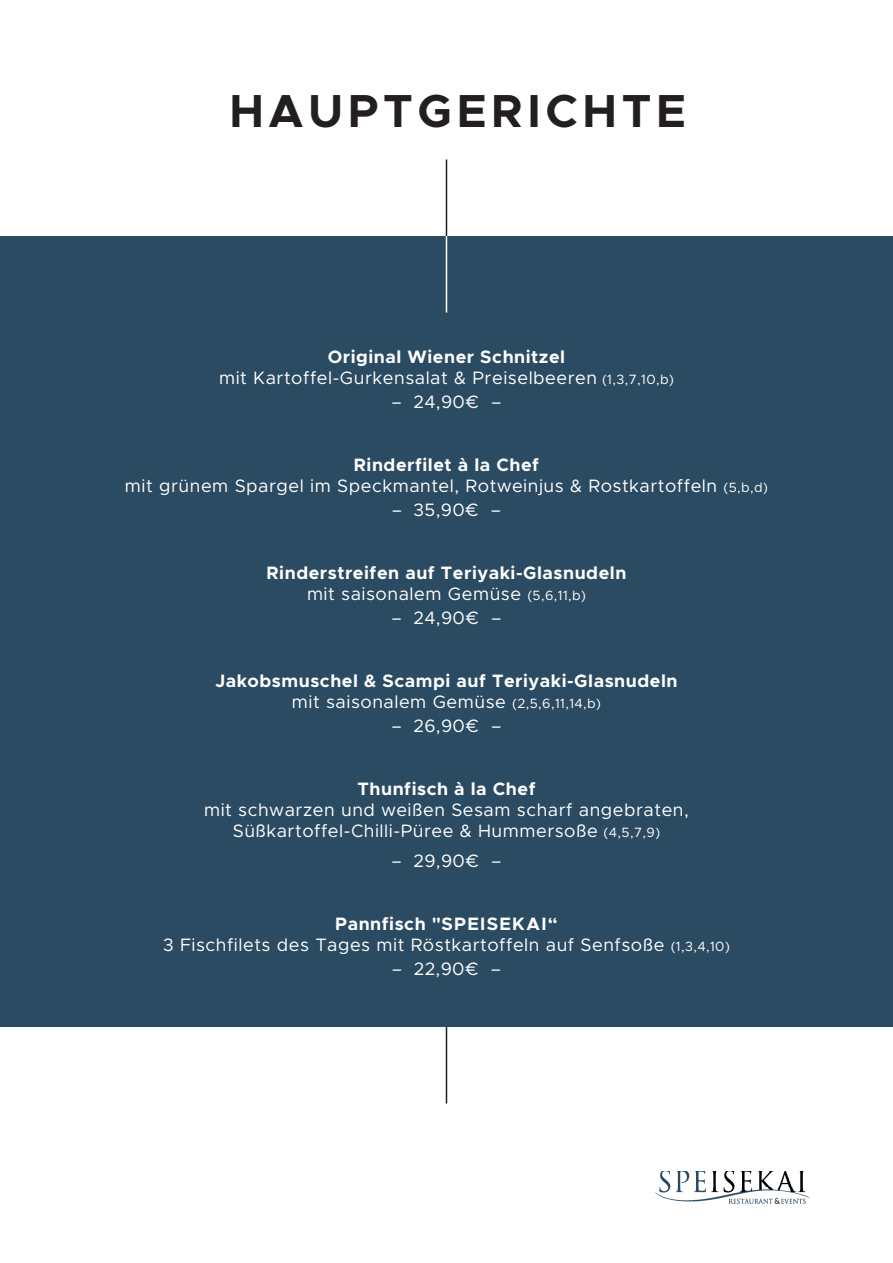
<style>
.page{position:relative;width:893px;height:1263px;background:#fff}
.page>*{position:absolute;margin:0;border:0;box-sizing:border-box;transform-origin:0 0}
.t1{font:700 46.5px "Metropolis";letter-spacing:.1em;color:#231f20}
.t2{font:18px/21px "Metropolis";letter-spacing:.03em;color:#fff;text-align:center}
.t3{font:700 18px/21px "Metropolis";letter-spacing:.03em;color:#fff;text-align:center}
.s1{font-weight:700}
.s2{font-size:13.5px}
.s3{font-weight:400}
.s4{font-weight:400;font-size:13.5px}
</style>
<div class="page">
<div style="left:0;top:236px;width:893px;height:791px;background:#2a4b62"></div>
<img style="left:655px;top:1171px;width:154px;height:32px">
<hr style="left:446px;top:1027px;width:1px;height:76px;background:#231f20">
<hr style="left:446px;top:159px;width:1px;height:77px;background:#231f20">
<hr style="left:446px;top:236px;width:1px;height:77px;background:#fff">
<h1 class="t1" style="left:229px;top:82px;width:458px">HAUPTGERICHTE</h1>
<p class="t2" style="left:219px;top:347px;width:456px"><span class="s1">Original Wiener Schnitzel<br></span>mit Kartoffel-Gurkensalat &amp; Preiselbeeren <span class="s2">(1,3,7,10,b)</span></p>
<p class="t2" style="left:391px;top:392px;width:112px">– 24,90€ –</p>
<p class="t2" style="left:125px;top:455px;width:645px"><span class="s1">Rinderfilet à la Chef<br></span>mit grünem Spargel im Speckmantel, Rotweinjus &amp; Rostkartoffeln <span class="s2">(5,b,d)</span></p>
<p class="t2" style="left:392px;top:500px;width:111px">– 35,90€ –</p>
<p class="t3" style="left:267px;top:563px;width:361px">Rinderstreifen auf Teriyaki-Glasnudeln <span class="s3">mit saisonalem Gemüse</span> <span class="s4">(5,6,11,b)</span></p>
<p class="t2" style="left:391px;top:608px;width:112px">– 24,90€ –</p>
<p class="t3" style="left:215px;top:671px;width:464px">Jakobsmuschel &amp; Scampi auf Teriyaki-Glasnudeln <span class="s3">mit saisonalem Gemüse</span> <span class="s4">(2,5,6,11,14,b)</span></p>
<p class="t2" style="left:391px;top:716px;width:112px">– 26,90€ –</p>
<p class="t3" style="left:357px;top:779px;width:180px">Thunfisch à la Chef</p>
<p class="t2" style="left:204px;top:800px;width:486px">mit schwarzen und weißen Sesam scharf angebraten,<br>Süßkartoffel-Chilli-Püree &amp; Hummersoße <span class="s2">(4,5,7,9)</span></p>
<p class="t2" style="left:391px;top:851px;width:112px">– 29,90€ –</p>
<p class="t2" style="left:163px;top:914px;width:568px"><span class="s1">Pannfisch "SPEISEKAI“<br></span>3 Fischfilets des Tages mit Röstkartoffeln auf Senfsoße <span class="s2">(1,3,4,10)</span></p>
<p class="t2" style="left:392px;top:959px;width:111px">– 22,90€ –</p>
</div>
